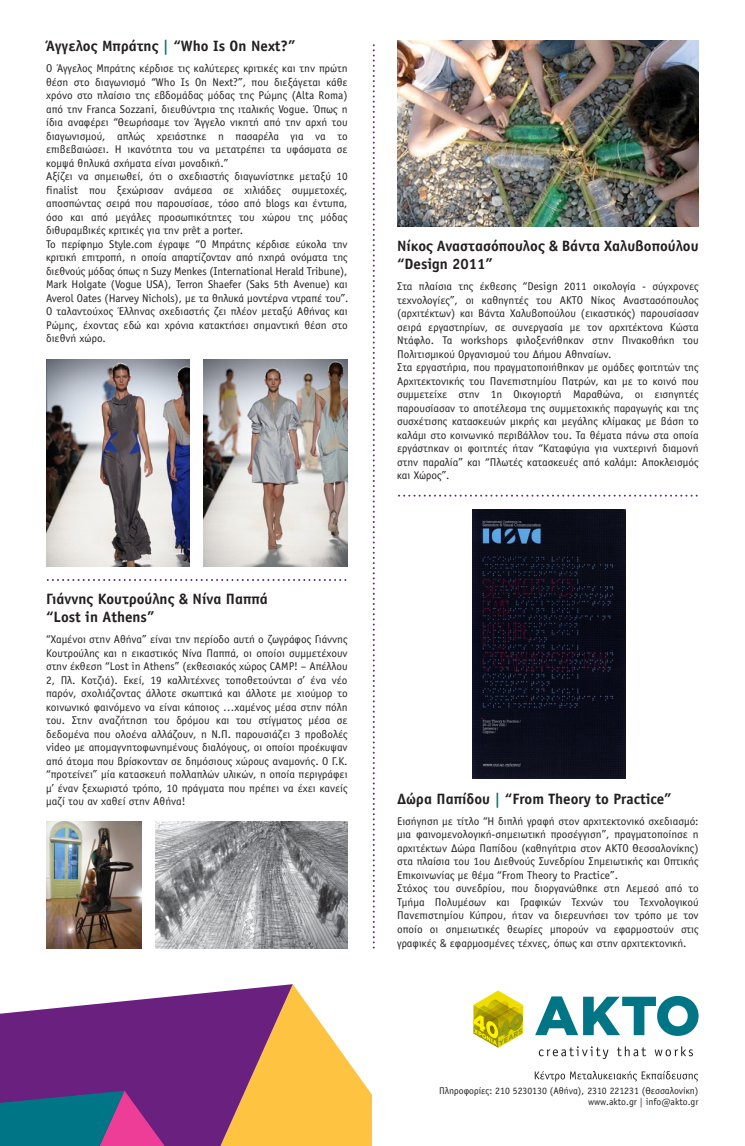
<style>
.page{position:relative;width:745px;height:1146px;background:#fff}
.page>*{position:absolute;margin:0;border:0;box-sizing:border-box;transform-origin:0 0}
.t1{font:700 15px/18px "Officina Sans ITC Hel";color:#231f20}
.t2{font:11.25px/13.5px "Officina Sans ITC Hel";color:#231f20}
.t3{font:9.75px/11.6px "Officina Sans ITC Hel";color:#231f20;text-align:right}
.s1{color:#007586}
.s2{color:#69207e}
</style>
<div class="page">
<svg style="left:372px;top:44px;width:2px;height:904px"></svg>
<svg style="left:398px;top:495px;width:299px;height:1px"></svg>
<svg style="left:535px;top:996px;width:163px;height:40px"></svg>
<svg style="left:538px;top:1046px;width:70px;height:13px"></svg>
<svg style="left:617px;top:1046px;width:28px;height:10px"></svg>
<svg style="left:654px;top:1046px;width:38px;height:10px"></svg>
<svg style="left:473px;top:990px;width:49px;height:58px"></svg>
<svg style="left:534px;top:1071px;width:163px;height:10px"></svg>
<svg style="left:0;top:984px;width:372px;height:162px;background:#9c6f83"></svg>
<img style="left:472px;top:510px;width:152px;height:268px">
<img style="left:46px;top:821px;width:95px;height:128px">
<img style="left:155px;top:821px;width:192px;height:128px">
<svg style="left:47px;top:579px;width:299px;height:2px"></svg>
<img style="left:46px;top:359px;width:144px;height:207px">
<img style="left:204px;top:359px;width:143px;height:207px">
<img style="left:397px;top:40px;width:301px;height:187px">
<h1 class="t1" style="left:46px;top:37px;width:251px">Άγγελος Μπράτης <span class="s1">|</span> “Who Is On Next?”</h1>
<p class="t2" style="left:46px;top:62px;width:304px">Ο Άγγελος Μπράτης κέρδισε τις καλύτερες κριτικές και την πρώτη θέση στο διαγωνισμό “Who Is On Next?”, που διεξάγεται κάθε χρόνο στο πλαίσιο της εβδομάδας μόδας της Ρώμης (Alta Roma) από την Franca Sozzani, διευθύντρια της ιταλικής Vogue. Όπως η ίδια αναφέρει “Θεωρήσαμε τον Άγγελο νικητή από την αρχή του διαγωνισμού, απλώς χρειάστηκε η πασαρέλα για να το επιβεβαιώσει. Η ικανότητα του να μετατρέπει τα υφάσματα σε κομψά θηλυκά σχήματα είναι μοναδική.”<br>Αξίζει να σημειωθεί, ότι ο σχεδιαστής διαγωνίστηκε μεταξύ 10 finalist που ξεχώρισαν ανάμεσα σε χιλιάδες συμμετοχές, αποσπώντας σειρά που παρουσίασε, τόσο από blogs και έντυπα, όσο και από μεγάλες προσωπικότητες του χώρου της μόδας διθυραμβικές κριτικές για την prêt a porter.<br>Το περίφημο Style.com έγραψε “Ο Μπράτης κέρδισε εύκολα την κριτική επιτροπή, η οποία απαρτίζονταν από ηχηρά ονόματα της διεθνούς μόδας όπως η Suzy Menkes (International Herald Tribune), Mark Holgate (Vogue USA), Terron Shaefer (Saks 5th Avenue) και Averol Oates (Harvey Nichols), με τα θηλυκά μοντέρνα ντραπέ του”.<br>Ο ταλαντούχος Έλληνας σχεδιαστής ζει πλέον μεταξύ Αθήνας και Ρώμης, έχοντας εδώ και χρόνια κατακτήσει σημαντική θέση στο διεθνή χώρο.</p>
<h1 class="t1" style="left:46px;top:590px;width:223px">Γιάννης Κουτρούλης &amp; Νίνα Παππά “Lost in Athens”</h1>
<p class="t2" style="left:46px;top:633px;width:303px;text-align:justify">“Χαμένοι στην Αθήνα” είναι την περίοδο αυτή ο ζωγράφος Γιάννης Κουτρούλης και η εικαστικός Νίνα Παππά, οι οποίοι συμμετέχουν στην έκθεση “Lost in Athens” (εκθεσιακός χώρος CAMP! – Απέλλου 2, Πλ. Κοτζιά). Εκεί, 19 καλλιτέχνες τοποθετούνται σ’ ένα νέο παρόν, σχολιάζοντας άλλοτε σκωπτικά και άλλοτε με χιούμορ το κοινωνικό φαινόμενο να είναι κάποιος …χαμένος μέσα στην πόλη του. Στην αναζήτηση του δρόμου και του στίγματος μέσα σε δεδομένα που ολοένα αλλάζουν, η Ν.Π. παρουσιάζει 3 προβολές video με απομαγνητοφωνημένους διαλόγους, οι οποίοι προέκυψαν από άτομα που βρίσκονταν σε δημόσιους χώρους αναμονής. Ο Γ.Κ. “προτείνει” μία κατασκευή πολλαπλών υλικών, η οποία περιγράφει μ’ έναν ξεχωριστό τρόπο, 10 πράγματα που πρέπει να έχει κανείς μαζί του αν χαθεί στην Αθήνα!</p>
<h1 class="t1" style="left:397px;top:237px;width:303px">Νίκος Αναστασόπουλος &amp; Βάντα Χαλυβοπούλου “Design 2011”</h1>
<p class="t2" style="left:397px;top:280px;width:303px">Στα πλαίσια της έκθεσης “Design 2011 οικολογία - σύγχρονες τεχνολογίες”, οι καθηγητές του ΑΚΤΟ Νίκος Αναστασόπουλος (αρχιτέκτων) και Βάντα Χαλυβοπούλου (εικαστικός) παρουσίασαν σειρά εργαστηρίων, σε συνεργασία με τον αρχιτέκτονα Κώστα Ντάφλο. Τα workshops φιλοξενήθηκαν στην Πινακοθήκη του Πολιτισμικού Οργανισμού του Δήμου Αθηναίων.<br>Στα εργαστήρια, που πραγματοποιήθηκαν με ομάδες φοιτητών της Αρχιτεκτονικής του Πανεπιστημίου Πατρών, και με το κοινό που συμμετείχε στην 1η Οικογιορτή Μαραθώνα, οι εισηγητές παρουσίασαν το αποτέλεσμα της συμμετοχικής παραγωγής και της συσχέτισης κατασκευών μικρής και μεγάλης κλίμακας με βάση το καλάμι στο κοινωνικό περιβάλλον του. Τα θέματα πάνω στα οποία εργάστηκαν οι φοιτητές ήταν “Καταφύγια για νυχτερινή διαμονή στην παραλία” και “Πλωτές κατασκευές από καλάμι: Αποκλεισμός και Χώρος”.</p>
<h1 class="t1" style="left:397px;top:790px;width:276px">Δώρα Παπίδου <span class="s1">|</span> “From Theory to Practice”</h1>
<p class="t2" style="left:397px;top:814px;width:303px">Εισήγηση με τίτλο “Η διπλή γραφή στον αρχιτεκτονικό σχεδιασμό: μια φαινομενολογική-σημειωτική προσέγγιση”, πραγματοποίησε η αρχιτέκτων Δώρα Παπίδου (καθηγήτρια στον ΑΚΤΟ Θεσσαλονίκης) στα πλαίσια του 1ου Διεθνούς Συνεδρίου Σημειωτικής και Οπτικής Επικοινωνίας με θέμα “From Theory to Practice”.<br>Στόχος του συνεδρίου, που διοργανώθηκε στη Λεμεσό από το Τμήμα Πολυμέσων και Γραφικών Τεχνών του Τεχνολογικού Πανεπιστημίου Κύπρου, ήταν να διερευνήσει τον τρόπο με τον οποίο οι σημειωτικές θεωρίες μπορούν να εφαρμοστούν στις γραφικές &amp; εφαρμοσμένες τέχνες, όπως και στην αρχιτεκτονική.</p>
<p class="t3" style="left:439px;top:1084px;width:261px">Πληροφορίες: 210 5230130 (Αθήνα), 2310 221231 (Θεσσαλονίκη) www.akto.gr <span class="s2">|</span> info@akto.gr</p>
</div>
